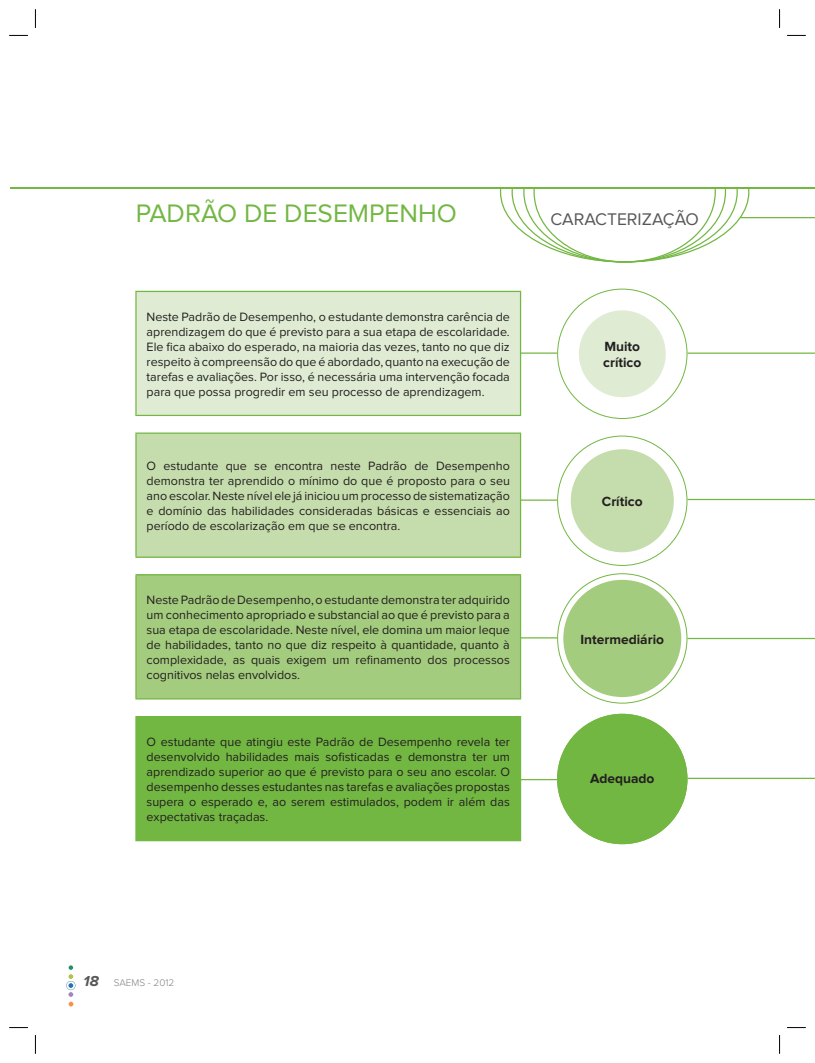
<style>
.page{position:relative;width:815px;height:1063px;background:#fff}
.page>*{position:absolute;margin:0;border:0;box-sizing:border-box;transform-origin:0 0}
.t1{font:26.25px "Proxima Nova";color:#73b743}
.t2{font:17.5px "Proxima Nova";color:#57585a}
.t3{font:700 13.75px/16.5px "Proxima Nova";color:#231f20}
.t4{font:12.5px/15px "Proxima Nova";color:#231f20;text-align:justify}
.t5{font:300 10px "Proxima Nova";color:#808285}
.s1{font-weight:700;font-style:italic;font-size:15px;color:#57585a}
</style>
<div class="page">
<div style="left:557px;top:714px;width:130px;height:130px;background:#73b743;border-radius:50%"></div>
<div style="left:579px;top:310px;width:87px;height:87px;background:#dfecd3;border-radius:50%"></div>
<div style="left:571px;top:449px;width:103px;height:103px;background:#c5ddac;border-radius:50%"></div>
<div style="left:563px;top:580px;width:118px;height:117px;background:#a4cc7e;border-radius:50%"></div>
<hr style="left:512px;top:352px;width:45px;height:2px;background:#73b743">
<hr style="left:512px;top:500px;width:45px;height:1px;background:#73b743">
<hr style="left:512px;top:637px;width:45px;height:2px;background:#73b743">
<hr style="left:512px;top:779px;width:45px;height:1px;background:#73b743">
<hr style="left:11px;top:187px;width:804px;height:1px;background:#73b743">
<svg style="left:499px;top:188px;width:251px;height:75px"></svg>
<hr style="left:687px;top:353px;width:128px;height:1px;background:#73b743">
<hr style="left:740px;top:217px;width:75px;height:1px;background:#73b743">
<hr style="left:687px;top:499px;width:128px;height:1px;background:#73b743">
<hr style="left:687px;top:638px;width:128px;height:1px;background:#73b743">
<hr style="left:687px;top:778px;width:128px;height:1px;background:#73b743">
<div style="left:136px;top:291px;width:385px;height:124px;background:#dfecd3"></div>
<div style="left:136px;top:433px;width:385px;height:124px;background:#c5ddac"></div>
<div style="left:136px;top:575px;width:385px;height:124px;background:#a4cc7e"></div>
<div style="left:136px;top:717px;width:385px;height:124px;background:#73b743"></div>
<hr style="left:135px;top:292px;width:2px;height:123px;background:#73b743">
<hr style="left:135px;top:291px;width:386px;height:1px;background:#73b743">
<hr style="left:520px;top:292px;width:1px;height:123px;background:#73b743">
<hr style="left:135px;top:415px;width:386px;height:1px;background:#73b743">
<hr style="left:135px;top:434px;width:2px;height:123px;background:#73b743">
<hr style="left:135px;top:433px;width:386px;height:1px;background:#73b743">
<hr style="left:520px;top:434px;width:1px;height:123px;background:#73b743">
<hr style="left:135px;top:557px;width:386px;height:1px;background:#73b743">
<hr style="left:135px;top:576px;width:2px;height:122px;background:#73b743">
<hr style="left:135px;top:574px;width:386px;height:2px;background:#73b743">
<hr style="left:520px;top:576px;width:1px;height:122px;background:#73b743">
<hr style="left:135px;top:698px;width:386px;height:2px;background:#73b743">
<hr style="left:135px;top:717px;width:2px;height:123px;background:#73b743">
<hr style="left:135px;top:716px;width:386px;height:1px;background:#73b743">
<hr style="left:135px;top:840px;width:386px;height:1px;background:#73b743">
<svg style="left:66px;top:965px;width:9px;height:42px"></svg>
<svg style="left:9px;top:35px;width:19px;height:1px"></svg>
<svg style="left:787px;top:35px;width:19px;height:1px"></svg>
<svg style="left:9px;top:1027px;width:19px;height:1px"></svg>
<svg style="left:787px;top:1027px;width:19px;height:1px"></svg>
<svg style="left:35px;top:9px;width:1px;height:19px"></svg>
<svg style="left:35px;top:1035px;width:1px;height:19px"></svg>
<svg style="left:779px;top:9px;width:1px;height:19px"></svg>
<svg style="left:779px;top:1035px;width:1px;height:19px"></svg>
<h1 class="t1" style="left:136px;top:201px;width:32px">Padrão</h1>
<h1 class="t1" style="left:244px;top:201px;width:58px">de desempen</h1>
<h1 class="t1" style="left:418px;top:201px;width:35px">ho</h1>
<p class="t4" style="left:147px;top:310px;width:365px">Neste Padrão de Desempenho, o estudante demonstra carência de aprendizagem do que é previsto para a sua etapa de escolaridade.<br>Ele fica abaixo do esperado, na maioria das vezes, tanto no que diz respeito à compreensão do que é abordado, quanto na execução de tarefas e avaliações. Por isso, é necessária uma intervenção focada para que possa progredir em seu processo de aprendizagem.</p>
<p class="t4" style="left:147px;top:459px;width:365px">O estudante que se encontra neste Padrão de Desempenho demonstra ter aprendido o mínimo do que é proposto para o seu ano escolar. Neste nível ele já iniciou um processo de sistematização e domínio das habilidades consideradas básicas e essenciais ao período de escolarização em que se encontra.</p>
<p class="t4" style="left:147px;top:593px;width:365px">Neste Padrão de Desempenho, o estudante demonstra ter adquirido um conhecimento apropriado e substancial ao que é previsto para a sua etapa de escolaridade. Neste nível, ele domina um maior leque de habilidades, tanto no que diz respeito à quantidade, quanto à complexidade, as quais exigem um refinamento dos processos cognitivos nelas envolvidos.</p>
<p class="t4" style="left:147px;top:735px;width:365px">O estudante que atingiu este Padrão de Desempenho revela ter desenvolvido habilidades mais sofisticadas e demonstra ter um aprendizado superior ao que é previsto para o seu ano escolar. O desempenho desses estudantes nas tarefas e avaliações propostas supera o esperado e, ao serem estimulados, podem ir além das expectativas traçadas.</p>
<h2 class="t2" style="left:550px;top:211px;width:23px">Caracteri</h2>
<h2 class="t2" style="left:642px;top:211px;width:46px">zação</h2>
<p class="t3" style="left:603px;top:339px;width:40px">Muito crítico</p>
<p class="t3" style="left:602px;top:494px;width:42px">Crítico</p>
<p class="t3" style="left:580px;top:632px;width:85px">Intermediário</p>
<p class="t3" style="left:590px;top:771px;width:66px">Adequado</p>
<p class="t5" style="left:84px;top:978px;width:92px"><span class="s1">18</span> SAEMS - 2012</p>
</div>
